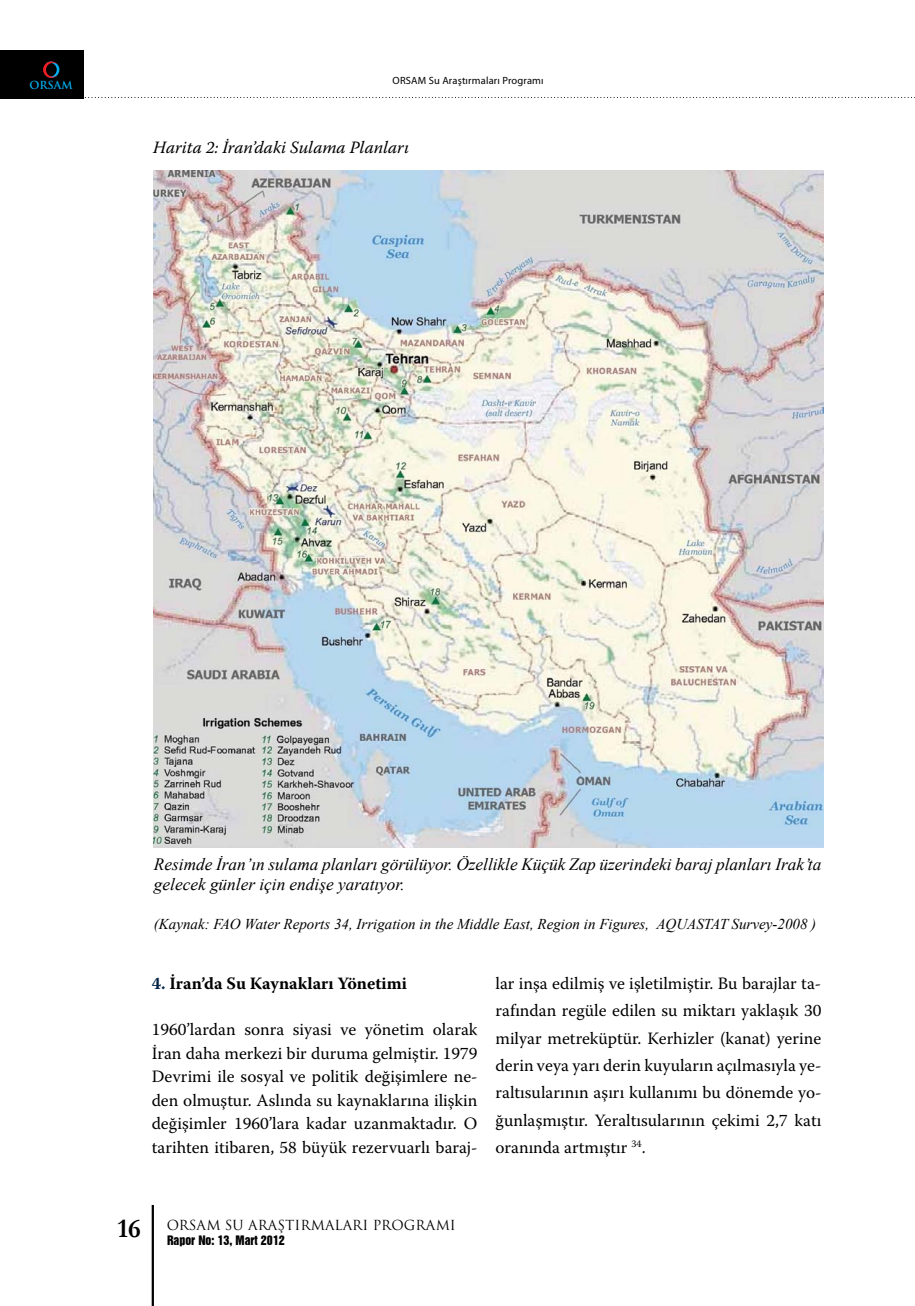
<style>
.page{position:relative;width:915px;height:1306px;background:#fff}
.page>*{position:absolute;margin:0;border:0;box-sizing:border-box;transform-origin:0 0}
.t1{font:700 27px "Garamond";color:#000}
.t2{font:17.25px/27.3px "Warnock Pro";color:#000;text-align:justify}
.t3{font:italic 17.25px/20.7px "Times New Roman";color:#000}
.t4{font:italic 17.25px "Warnock Pro";letter-spacing:-.005em;color:#000}
.t5{font:700 17.25px "Warnock Pro";color:#000}
.t6{font:italic 15px "Times New Roman";color:#000}
.t7{font:13.5px "Trajan Pro";color:#000}
.t8{font:12px "Swiss 921 BT Regular A";color:#000}
.t9{font:700 10.8px "Trajan Pro";letter-spacing:-.005em;color:#00aeef}
.t10{font:10.5px "Myriad Pro";letter-spacing:.015em;color:#000}
.s1{color:#024}
</style>
<div class="page">
<hr style="left:152px;top:1204px;width:2px;height:101px;background:#000">
<svg style="left:83px;top:97px;width:832px;height:1px"></svg>
<div style="left:0;top:50px;width:83px;height:48px;background:#000"></div>
<svg style="left:43px;top:61px;width:16px;height:17px"></svg>
<img style="left:154px;top:170px;width:669px;height:677px">
<p class="t9" style="left:29px;top:78px;width:45px">ORSAM</p>
<p class="t10" style="left:392px;top:74px;width:152px">ORSAM Su Araştırmaları Programı</p>
<p class="t4" style="left:153px;top:137px;width:257px">Harita 2: İran’daki Sulama Planları</p>
<p class="t3" style="left:154px;top:853px;width:668px">Resimde İran’ın sulama planları görülüyor. Özellikle Küçük Zap üzerindeki baraj planları Irak’ta gelecek günler için endişe yaratıyor.</p>
<p class="t6" style="left:154px;top:913px;width:663px">(Kaynak: FAO Water Reports 34, Irrigation in the Middle East, Region in Figures, AQUASTAT Survey-2008 )</p>
<p class="t5" style="left:152px;top:972px;width:257px"><span class="s1">4.</span> İran’da Su Kaynakları Yönetimi</p>
<p class="t2" style="left:152px;top:1017px;width:327px;line-height:23.5px">1960’lardan sonra siyasi ve yönetim olarak İran daha merkezi bir duruma gelmiştir. 1979<br>Devrimi ile sosyal ve politik değişimlere ne&shy;den olmuştur. Aslında su kaynaklarına ilişkin değişimler 1960’lara kadar uzanmaktadır. O tarihten itibaren, 58 büyük rezervuarlı baraj-</p>
<p class="t2" style="left:495px;top:969px;width:327px">lar inşa edilmiş ve işletilmiştir. Bu barajlar ta&shy;rafından regüle edilen su miktarı yaklaşık 30 milyar metreküptür. Kerhizler (kanat) yerine derin veya yarı derin kuyuların açılmasıyla ye&shy;raltısularının aşırı kullanımı bu dönemde yo&shy;ğunlaşmıştır. Yeraltısularının çekimi 2,7 katı oranında artmıştır <sup>34</sup>.</p>
<h1 class="t1" style="left:117px;top:1209px;width:25px">16</h1>
<p class="t7" style="left:167px;top:1216px;width:290px">ORSAM SU ARAŞTIRMALARI PROGRAMI</p>
<p class="t8" style="left:167px;top:1232px;width:119px">Rapor No: 13, Mart 2012</p>
</div>
